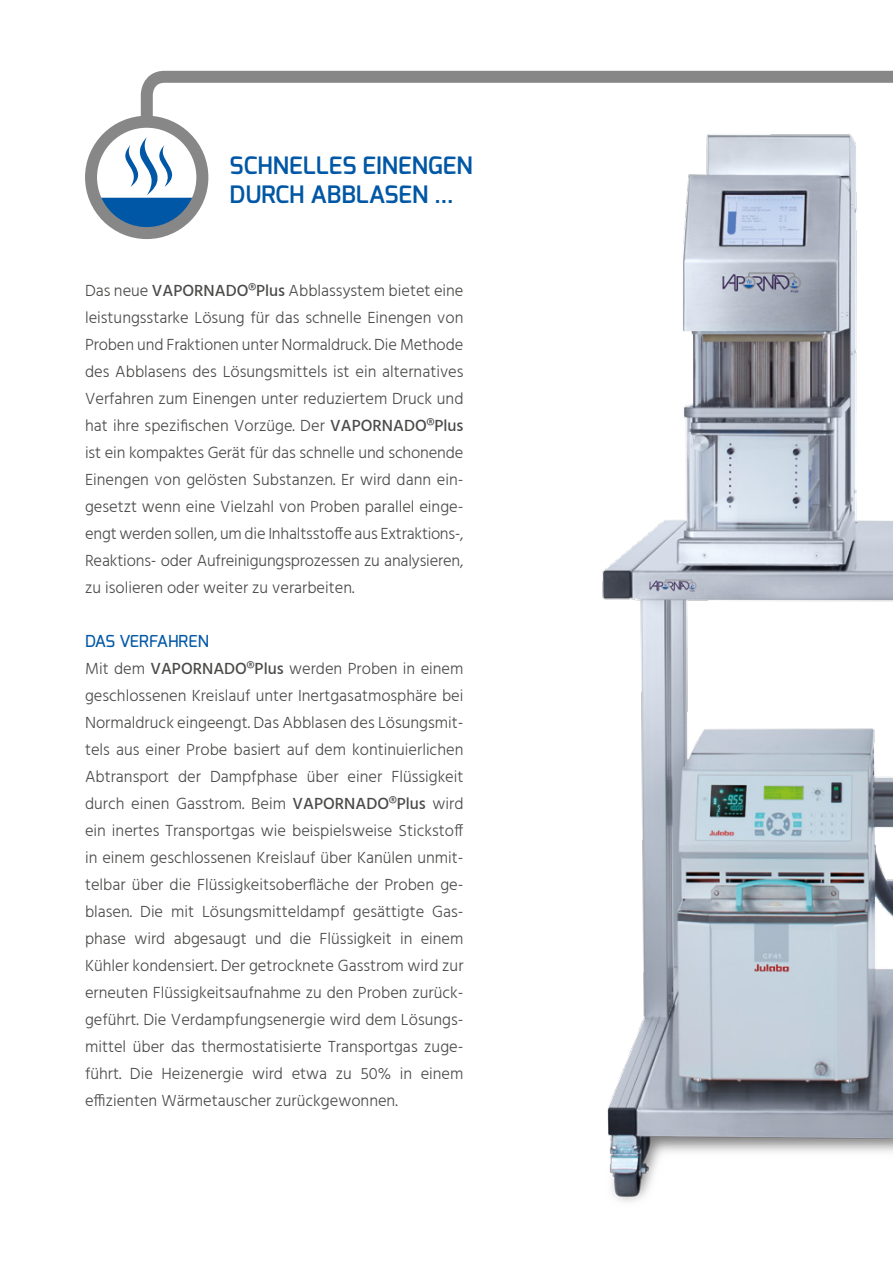
<style>
.page{position:relative;width:893px;height:1263px;background:#fff}
.page>*{position:absolute;margin:0;border:0;box-sizing:border-box;transform-origin:0 0}
.t1{font:600 24px/28.8px "Exo";color:#0057a5}
.t2{font:300 16.5px/27px "Hind";color:#4a4a49;text-align:justify}
.t3{font:500 16.5px "Exo";color:#0057a5}
.s1{font-weight:500}
</style>
<div class="page">
<img style="left:602px;top:134px;width:291px;height:1068px">
<div style="left:85px;top:116px;width:123px;height:123px;border:12px solid #878787;border-radius:50%"></div>
<svg style="left:97px;top:137px;width:97px;height:96px"></svg>
<svg style="left:135px;top:70px;width:758px;height:63px"></svg>
<h1 class="t1" style="left:230px;top:151px;width:244px">SCHNELLES EINENGEN<br>DURCH ABBLASEN ...</h1>
<p class="t2" style="left:85px;top:278px;width:380px">Das neue <span class="s1">VAPORNADO®Plus</span> Abblassystem bietet eine leistungsstarke Lösung für das schnelle Einengen von Proben und Fraktionen unter Normaldruck. Die Methode des Abblasens des Lösungsmittels ist ein alternatives Verfahren zum Einengen unter reduziertem Druck und hat ihre spezifischen Vorzüge. Der <span class="s1">VAPORNADO®Plus </span>ist ein kompaktes Gerät für das schnelle und schonende Einengen von gelösten Substanzen. Er wird dann ein&shy;gesetzt wenn eine Vielzahl von Proben parallel einge&shy;engt werden sollen, um die Inhaltsstoffe aus Extraktions-, Reaktions- oder Aufreinigungsprozessen zu analysieren, zu isolieren oder weiter zu verarbeiten.</p>
<p class="t3" style="left:85px;top:630px;width:125px">DAS VERFAHREN</p>
<p class="t2" style="left:85px;top:656px;width:380px">Mit dem <span class="s1">VAPORNADO®Plus</span> werden Proben in einem geschlossenen Kreislauf unter Inertgasatmosphäre bei Normaldruck eingeengt. Das Abblasen des Lösungsmit&shy;tels aus einer Probe basiert auf dem kontinuierlichen Abtransport der Dampfphase über einer Flüssigkeit durch einen Gasstrom. Beim <span class="s1">VAPORNADO®Plus</span> wird ein inertes Transportgas wie beispielsweise Stickstoff in einem geschlossenen Kreislauf über Kanülen unmit&shy;telbar über die Flüssigkeitsoberfläche der Proben ge&shy;blasen. Die mit Lösungsmitteldampf gesättigte Gas&shy;phase wird abgesaugt und die Flüssigkeit in einem Kühler kondensiert. Der getrocknete Gasstrom wird zur erneuten Flüssigkeitsaufnahme zu den Proben zurück&shy;geführt. Die Verdampfungsenergie wird dem Lösungs&shy;mittel über das thermostatisierte Transportgas zuge&shy;führt. Die Heizenergie wird etwa zu 50% in einem effizienten Wärmetauscher zurückgewonnen.</p>
</div>
